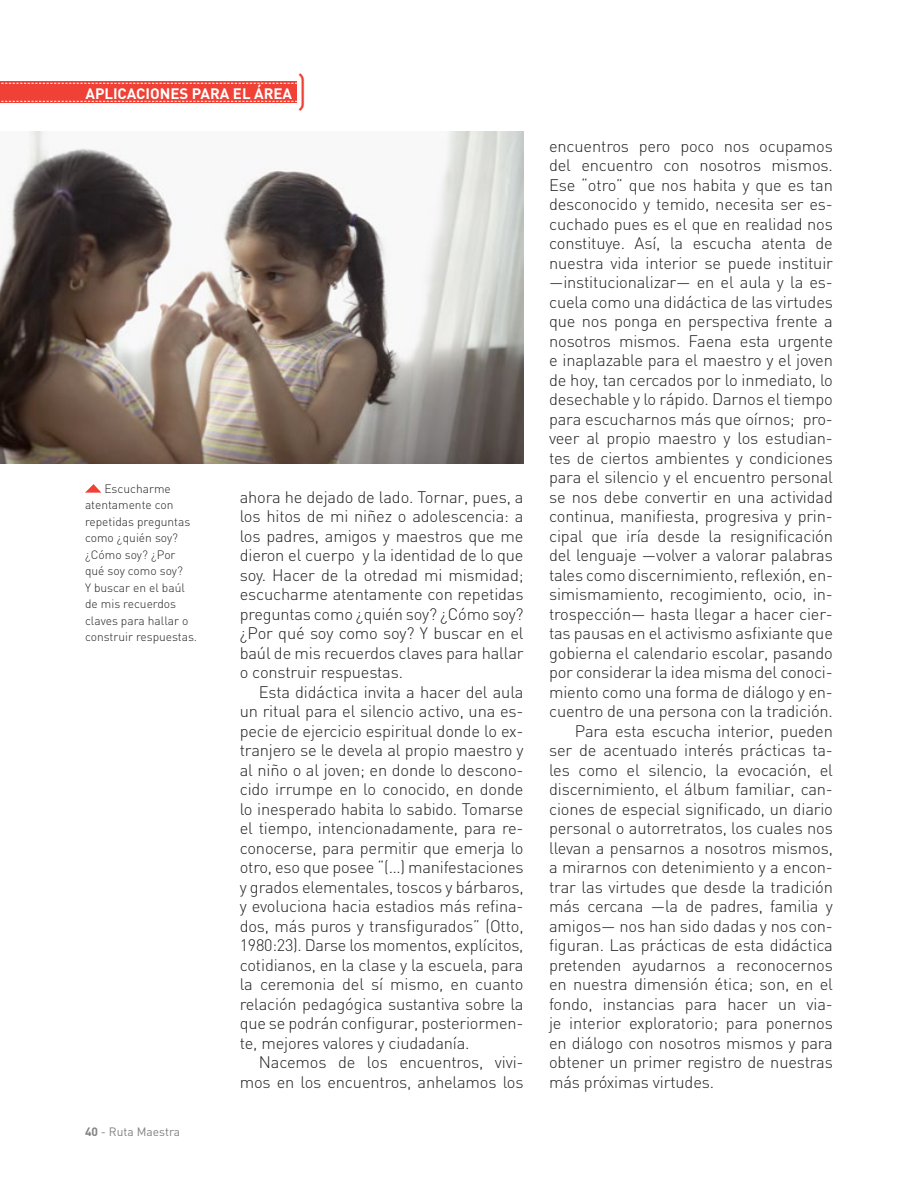
<style>
.page{position:relative;width:918px;height:1188px;background:#fff}
.page>*{position:absolute;margin:0;border:0;box-sizing:border-box;transform-origin:0 0}
.t1{font:300 41.85px "DIN";color:#ef4135}
.t2{font:300 16.5px/19.5px "DIN";letter-spacing:-.01em;color:#231f20;text-align:justify}
.t3{font:700 15px "DIN";color:#fff}
.t4{font:300 12px/16.5px "DIN";color:#231f20}
.t5{font:12px "DIN";color:#808285}
.s1{font-weight:700}
</style>
<div class="page">
<div style="left:0;top:82px;width:297px;height:21px;background:#ef4135"></div>
<svg style="left:1px;top:83px;width:296px;height:1px"></svg>
<svg style="left:1px;top:101px;width:296px;height:1px"></svg>
<img style="left:0;top:132px;width:524px;height:332px">
<svg style="left:85px;top:484px;width:16px;height:9px"></svg>
<h1 class="t1" style="left:296px;top:66px;width:13px">)</h1>
<p class="t3" style="left:85px;top:83px;width:208px">APLICACIONES PARA EL ÁREA</p>
<p class="t4" style="left:85px;top:480px;width:114px;text-indent:19px">Escucharme atentamente con repetidas preguntas como ¿quién soy? ¿Cómo soy? ¿Por qué soy como soy?<br>Y buscar en el baúl de mis recuerdos claves para hallar o construir respuestas.</p>
<p class="t5" style="left:85px;top:1125px;width:97px"><span class="s1">40</span> - Ruta Maestra</p>
<p class="t2" style="left:240px;top:487px;width:285px">ahora he dejado de lado. Tornar, pues, a los hitos de mi niñez o adolescencia: a los padres, amigos y maestros que me dieron el cuerpo y la identidad de lo que soy. Hacer de la otredad mi mismidad; escucharme atentamente con repetidas preguntas como ¿quién soy? ¿Cómo soy? ¿Por qué soy como soy? Y buscar en el baúl de mis recuerdos claves para hallar o construir respuestas.</p>
<p class="t2" style="left:240px;top:682px;width:285px;text-indent:19px">Esta didáctica invita a hacer del aula un ritual para el silencio activo, una es&shy;pecie de ejercicio espiritual donde lo ex&shy;tranjero se le devela al propio maestro y al niño o al joven; en donde lo descono&shy;cido irrumpe en lo conocido, en donde lo inesperado habita lo sabido. Tomarse el tiempo, intencionadamente, para re&shy;conocerse, para permitir que emerja lo otro, eso que posee “(…) manifestaciones y grados elementales, toscos y bárbaros, y evoluciona hacia estadios más refina&shy;dos, más puros y transfigurados” (Otto, 1980:23). Darse los momentos, explícitos, cotidianos, en la clase y la escuela, para la ceremonia del sí mismo, en cuanto relación pedagógica sustantiva sobre la que se podrán configurar, posteriormen&shy;te, mejores valores y ciudadanía.</p>
<p class="t2" style="left:240px;top:1052px;width:285px;text-align:right">Nacemos de los encuentros, vivi&shy;mos en los encuentros, anhelamos los</p>
<p class="t2" style="left:549px;top:136px;width:285px">encuentros pero poco nos ocupamos</p>
<p class="t2" style="left:549px;top:155px;width:285px">del encuentro con nosotros mismos.</p>
<p class="t2" style="left:549px;top:175px;width:285px">Ese “otro” que nos habita y que es tan</p>
<p class="t2" style="left:549px;top:194px;width:285px">desconocido y temido, necesita ser es-</p>
<p class="t2" style="left:549px;top:214px;width:285px">cuchado pues es el que en realidad nos</p>
<p class="t2" style="left:549px;top:233px;width:285px">constituye. Así, la escucha atenta de</p>
<p class="t2" style="left:549px;top:253px;width:285px">nuestra vida interior se puede instituir</p>
<p class="t2" style="left:549px;top:272px;width:285px">—institucionalizar— en el aula y la es-</p>
<p class="t2" style="left:549px;top:292px;width:285px">cuela como una didáctica de las virtudes</p>
<p class="t2" style="left:549px;top:311px;width:285px">que nos ponga en perspectiva frente a</p>
<p class="t2" style="left:549px;top:331px;width:285px">nosotros mismos. Faena esta urgente</p>
<p class="t2" style="left:549px;top:350px;width:285px">e inaplazable para el maestro y el joven</p>
<p class="t2" style="left:549px;top:370px;width:285px">de hoy, tan cercados por lo inmediato, lo</p>
<p class="t2" style="left:549px;top:389px;width:285px">desechable y lo rápido. Darnos el tiempo</p>
<p class="t2" style="left:549px;top:409px;width:285px">para escucharnos más que oírnos; pro-</p>
<p class="t2" style="left:549px;top:428px;width:285px">veer al propio maestro y los estudian-</p>
<p class="t2" style="left:549px;top:448px;width:285px">tes de ciertos ambientes y condiciones</p>
<p class="t2" style="left:549px;top:467px;width:285px">para el silencio y el encuentro personal</p>
<p class="t2" style="left:549px;top:487px;width:285px">se nos debe convertir en una actividad</p>
<p class="t2" style="left:549px;top:506px;width:285px">continua, manifiesta, progresiva y prin-</p>
<p class="t2" style="left:549px;top:526px;width:285px">cipal que iría desde la resignificación</p>
<p class="t2" style="left:549px;top:545px;width:285px">del lenguaje —volver a valorar palabras</p>
<p class="t2" style="left:549px;top:565px;width:285px">tales como discernimiento, reflexión, en-</p>
<p class="t2" style="left:549px;top:584px;width:285px">simismamiento, recogimiento, ocio, in-</p>
<p class="t2" style="left:549px;top:604px;width:285px">trospección— hasta llegar a hacer cier-</p>
<p class="t2" style="left:549px;top:623px;width:285px">tas pausas en el activismo asfixiante que</p>
<p class="t2" style="left:549px;top:643px;width:285px">gobierna el calendario escolar, pasando</p>
<p class="t2" style="left:549px;top:662px;width:285px">por considerar la idea misma del conoci-</p>
<p class="t2" style="left:549px;top:682px;width:285px">miento como una forma de diálogo y en-</p>
<p class="t2" style="left:549px;top:701px;width:285px">cuentro de una persona con la tradición.</p>
<p class="t2" style="left:575px;top:721px;width:259px">Para esta escucha interior, pueden</p>
<p class="t2" style="left:549px;top:740px;width:285px">ser de acentuado interés prácticas ta-</p>
<p class="t2" style="left:549px;top:760px;width:285px">les como el silencio, la evocación, el</p>
<p class="t2" style="left:549px;top:779px;width:285px">discernimiento, el álbum familiar, can-</p>
<p class="t2" style="left:549px;top:799px;width:285px">ciones de especial significado, un diario</p>
<p class="t2" style="left:549px;top:818px;width:285px">personal o autorretratos, los cuales nos</p>
<p class="t2" style="left:549px;top:838px;width:285px">llevan a pensarnos a nosotros mismos,</p>
<p class="t2" style="left:549px;top:857px;width:285px">a mirarnos con detenimiento y a encon-</p>
<p class="t2" style="left:549px;top:877px;width:285px">trar las virtudes que desde la tradición</p>
<p class="t2" style="left:549px;top:896px;width:285px">más cercana —la de padres, familia y</p>
<p class="t2" style="left:549px;top:916px;width:285px">amigos— nos han sido dadas y nos con-</p>
<p class="t2" style="left:549px;top:935px;width:285px">figuran. Las prácticas de esta didáctica</p>
<p class="t2" style="left:549px;top:955px;width:285px">pretenden ayudarnos a reconocernos</p>
<p class="t2" style="left:549px;top:974px;width:285px">en nuestra dimensión ética; son, en el</p>
<p class="t2" style="left:549px;top:994px;width:285px">fondo, instancias para hacer un via-</p>
<p class="t2" style="left:549px;top:1013px;width:285px">je interior exploratorio; para ponernos</p>
<p class="t2" style="left:549px;top:1033px;width:285px">en diálogo con nosotros mismos y para</p>
<p class="t2" style="left:549px;top:1052px;width:285px">obtener un primer registro de nuestras</p>
<p class="t2" style="left:549px;top:1072px;width:167px">más próximas virtudes.</p>
</div>
